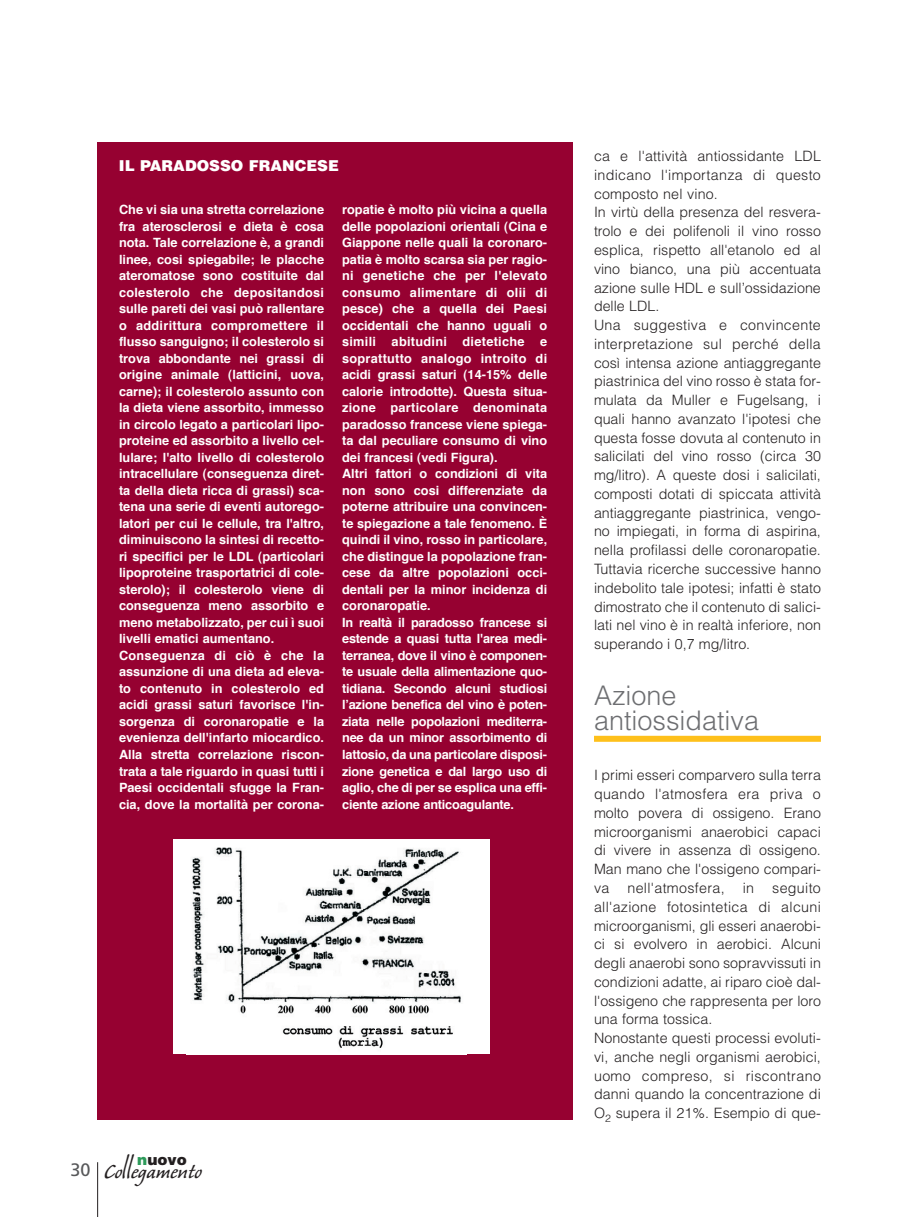
<style>
.page{position:relative;width:919px;height:1217px;background:#fff}
.page>*{position:absolute;margin:0;border:0;box-sizing:border-box;transform-origin:0 0}
.t1{font:300 27px/24.9px "Helvetica";color:#6d6e71}
.t2{font:25.65px "Caliban";color:#231f20}
.t3{font:18px "Frutiger";color:#57585a}
.t4{font:900 15.15px "Helvetica";color:#231f20}
.t5{font:900 15px "Helvetica";color:#fff}
.t6{font:300 14.25px/18.8px "Helvetica";color:#231f20}
.t7{font:300 14.25px "Helvetica";letter-spacing:.02em;color:#231f20}
.t8{font:700 12.75px/16.5px "Helvetica";color:#fff}
.s1{font-size:38.55px}
.s2{color:#2d9a5a}
</style>
<div class="page">
<div style="left:594px;top:735px;width:226px;height:6px;background:#fec01b"></div>
<hr style="left:97px;top:1161px;width:1px;height:55px;background:#231f20">
<div style="left:98px;top:142px;width:474px;height:977px;background:#960131"></div>
<div style="left:173px;top:838px;width:316px;height:215px;background:#fff"></div>
<img style="left:192px;top:847px;width:269px;height:201px">
<p class="t5" style="left:119px;top:160px;width:221px">IL PARADOSSO FRANCESE</p>
<p class="t8" style="left:119px;top:202px;width:206px">Che vi sia una stretta correlazione fra aterosclerosi e dieta è cosa nota. Tale correlazione è, a grandi linee, cosi spiegabile; le placche ateromatose sono costituite dal colesterolo che depositandosi sulle pareti dei vasi può rallentare o addirittura compromettere il flusso sanguigno; il colesterolo si trova abbondante nei grassi di origine animale (latticini, uova, carne); il colesterolo assunto con la dieta viene assorbito, immesso in circolo legato a particolari lipo&shy;proteine ed assorbito a livello cel&shy;lulare; l'alto livello di colesterolo intracellulare (conseguenza diret&shy;ta della dieta ricca di grassi) sca&shy;tena una serie di eventi autorego&shy;latori per cui le cellule, tra l'altro, diminuiscono la sintesi di recetto&shy;ri specifici per le LDL (particolari lipoproteine trasportatrici di cole&shy;sterolo); il colesterolo viene di conseguenza meno assorbito e meno metabolizzato, per cui ì suoi livelli ematici aumentano.<br>Conseguenza di ciò è che la assunzione di una dieta ad eleva&shy;to contenuto in colesterolo ed acidi grassi saturi favorisce l'in&shy;sorgenza di coronaropatie e la evenienza dell'infarto miocardico.<br>Alla stretta correlazione riscon&shy;trata a tale riguardo in quasi tutti i Paesi occidentali sfugge la Fran&shy;cia, dove la mortalità per corona-</p>
<p class="t8" style="left:342px;top:202px;width:207px">ropatie è molto più vicina a quella delle popolazioni orientali (Cina e<br>Giappone nelle quali la coronaro&shy;patia è molto scarsa sia per ragio&shy;ni genetiche che per l'elevato consumo alimentare di olii di pesce) che a quella dei Paesi occidentali che hanno uguali o simili abitudini dietetiche e soprattutto analogo introito di acidi grassi saturi (14-15% delle calorie introdotte). Questa situa&shy;zione particolare denominata paradosso francese viene spiega&shy;ta dal peculiare consumo di vino dei francesi (vedi Figura).<br>Altri fattori o condizioni di vita non sono cosi differenziate da poterne attribuire una convincen&shy;te spiegazione a tale fenomeno. È quindi il vino, rosso in particolare, che distingue la popolazione fran&shy;cese da altre popolazioni occi&shy;dentali per la minor incidenza di coronaropatie.<br>In realtà il paradosso francese si estende a quasi tutta l'area medi&shy;terranea, dove il vino è componen&shy;te usuale della alimentazione quo&shy;tidiana. Secondo alcuni studiosi l’azione benefica del vino è poten&shy;ziata nelle popolazioni mediterra&shy;nee da un minor assorbimento di lattosio, da una particolare disposi&shy;zione genetica e dal largo uso di aglio, che di per se esplica una effi&shy;ciente azione anticoagulante.</p>
<h3 class="t3" style="left:70px;top:1161px;width:22px">30</h3>
<h2 class="t2" style="left:104px;top:1161px;width:99px">Co<span class="s1">ll</span>egamento</h2>
<p class="t4" style="left:137px;top:1153px;width:51px"><span class="s2">n</span>uovo</p>
<p class="t6" style="left:594px;top:148px;width:228px">ca e l'attività antiossidante LDL indicano l'importanza di questo composto nel vino.<br>In virtù della presenza del resvera&shy;trolo e dei polifenoli il vino rosso esplica, rispetto all'etanolo ed al vino bianco, una più accentuata azione sulle HDL e sull’ossidazione delle LDL.<br>Una suggestiva e convincente interpretazione sul perché della così intensa azione antiaggregante piastrinica del vino rosso è stata for&shy;mulata da Muller e Fugelsang, i quali hanno avanzato l'ipotesi che questa fosse dovuta al contenuto in salicilati del vino rosso (circa 30 mg/litro). A queste dosi i salicilati, composti dotati di spiccata attività antiaggregante piastrinica, vengo&shy;no impiegati, in forma di aspirina, nella profilassi delle coronaropatie.<br>Tuttavia ricerche successive hanno indebolito tale ipotesi; infatti è stato dimostrato che il contenuto di salici&shy;lati nel vino è in realtà inferiore, non superando i 0,7 mg/litro.</p>
<h1 class="t1" style="left:594px;top:685px;width:167px">Azione antiossidativa</h1>
<p class="t6" style="left:594px;top:767px;width:228px;text-align:justify">I primi esseri comparvero sulla terra quando l'atmosfera era priva o molto povera di ossigeno. Erano microorganismi anaerobici capaci di vivere in assenza dì ossigeno.<br>Man mano che l'ossigeno compari&shy;va</p>
<p class="t7" style="left:627px;top:882px;width:99px">nell'atmosfera,</p>
<p class="t6" style="left:742px;top:879px;width:13px">in</p>
<p class="t6" style="left:594px;top:879px;width:228px;text-indent:178px">seguito all'azione fotosintetica di alcuni microorganismi, gli esseri anaerobi&shy;ci si evolvero in aerobici. Alcuni degli anaerobi sono sopravvissuti in condizioni adatte, ai riparo cioè dal&shy;l'ossigeno che rappresenta per loro una forma tossica.<br>Nonostante questi processi evoluti&shy;vi, anche negli organismi aerobici, uomo compreso, si riscontrano danni quando la concentrazione di<br>O<sub>2</sub> supera il 21%. Esempio di que-</p>
</div>
